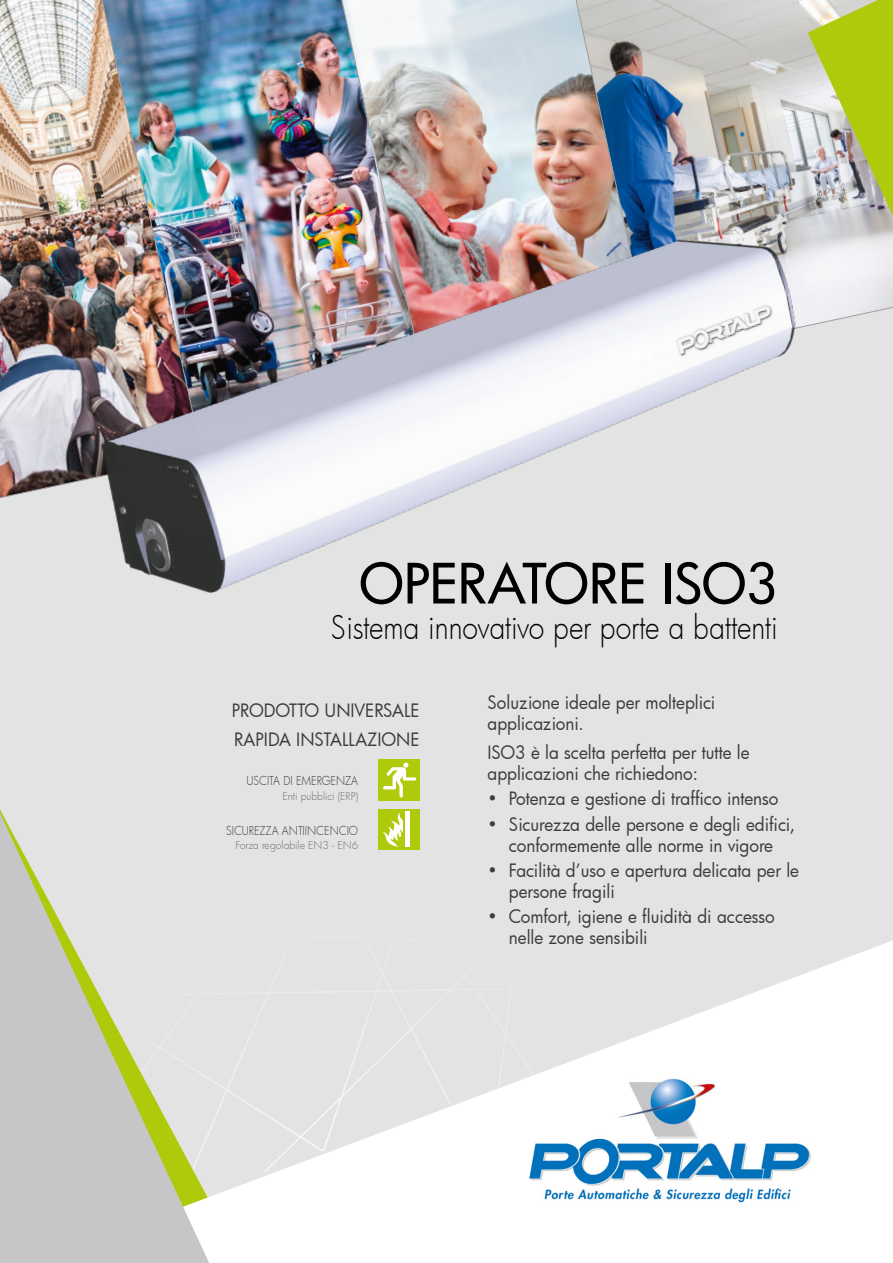
<style>
.page{position:relative;width:893px;height:1263px;background:#e3e3e3}
.page>*{position:absolute;margin:0;border:0;box-sizing:border-box;transform-origin:0 0}
.TITRE_Gamme{font:500 54px "Futura";color:#000}
.SOUS-TITRE_Descripti{font:300 31.5px "Futura";letter-spacing:-.005em;color:#000;scale:.9 1}
.INTRO-couv{font:18px/21px "Futura";color:#3c3c3b;scale:.95 1}
.Couv-texte_gris_MAJ{font:18px "Futura";color:#3c3c3b;scale:.95 1}
.Couv-légende_picto{font:300 12px "Futura";color:#3c3c3b;scale:.9 1}
.Couv-légende_picto-2{font:300 10.5px "Futura";color:#706f6f}
.légende_photos{font:300 10.5px "Futura";letter-spacing:-.005em;color:#706f6f}
</style>
<div class="page">
<svg style="left:215px;top:940px;width:678px;height:323px;fill:#fff"></svg>
<svg style="left:0;top:810px;width:215px;height:453px;fill:#c6cac6"></svg>
<img style="left:511px;top:1070px;width:319px;height:143px">
<img style="left:0;top:0;width:99px;height:499px">
<img style="left:99px;top:0;width:240px;height:211px">
<img style="left:339px;top:0;width:234px;height:211px">
<img style="left:573px;top:0;width:320px;height:320px">
<div style="left:379px;top:759px;width:41px;height:41px;background:#afca0b"></div>
<svg style="left:383px;top:762px;width:33px;height:35px"></svg>
<div style="left:379px;top:809px;width:41px;height:40px;background:#afca0b"></div>
<svg style="left:383px;top:812px;width:20px;height:35px"></svg>
<div style="left:405px;top:811px;width:5px;height:36px;background:#fff"></div>
<svg style="left:797px;top:0;width:96px;height:243px"></svg>
<img style="left:73px;top:211px;width:765px;height:382px">
<p class="TITRE_Gamme" style="left:359px;top:547px;width:420px">OPERATORE ISO3</p>
<p class="SOUS-TITRE_Descripti" style="left:331px;top:606px;width:498px">Sistema innovativo per porte a battenti</p>
<p class="Couv-texte_gris_MAJ" style="left:232px;top:698px;width:199px">PRODOTTO UNIVERSALE</p>
<p class="Couv-texte_gris_MAJ" style="left:234px;top:728px;width:197px">RAPIDA INSTALLAZIONE</p>
<p class="Couv-légende_picto" style="left:247px;top:773px;width:125px">USCITA DI EMERGENZA</p>
<p class="légende_photos" style="left:282px;top:789px;width:77px">Enti pubblici (ERP)</p>
<p class="Couv-légende_picto" style="left:226px;top:822px;width:148px">SICUREZZA ANTIINCENCIO</p>
<p class="Couv-légende_picto-2" style="left:236px;top:838px;width:124px">Forza regolabile EN3 - EN6</p>
<p class="INTRO-couv" style="left:488px;top:691px;width:241px">Soluzione ideale per molteplici applicazioni.</p>
<p class="INTRO-couv" style="left:488px;top:742px;width:277px">ISO3 è la scelta perfetta per tutte le applicazioni che richiedono:</p>
<p class="INTRO-couv" style="left:488px;top:788px;width:308px">• Potenza e gestione di traffico intenso</p>
<p class="INTRO-couv" style="left:488px;top:813px;width:326px;text-align:center">• Sicurezza delle persone e degli edifici, conformemente alle norme in vigore</p>
<p class="INTRO-couv" style="left:509px;top:859px;width:307px;text-indent:-21px">• Facilità d’uso e apertura delicata per le persone fragili</p>
<p class="INTRO-couv" style="left:509px;top:906px;width:282px;text-indent:-21px">• Comfort, igiene e fluidità di accesso nelle zone sensibili</p>
</div>
